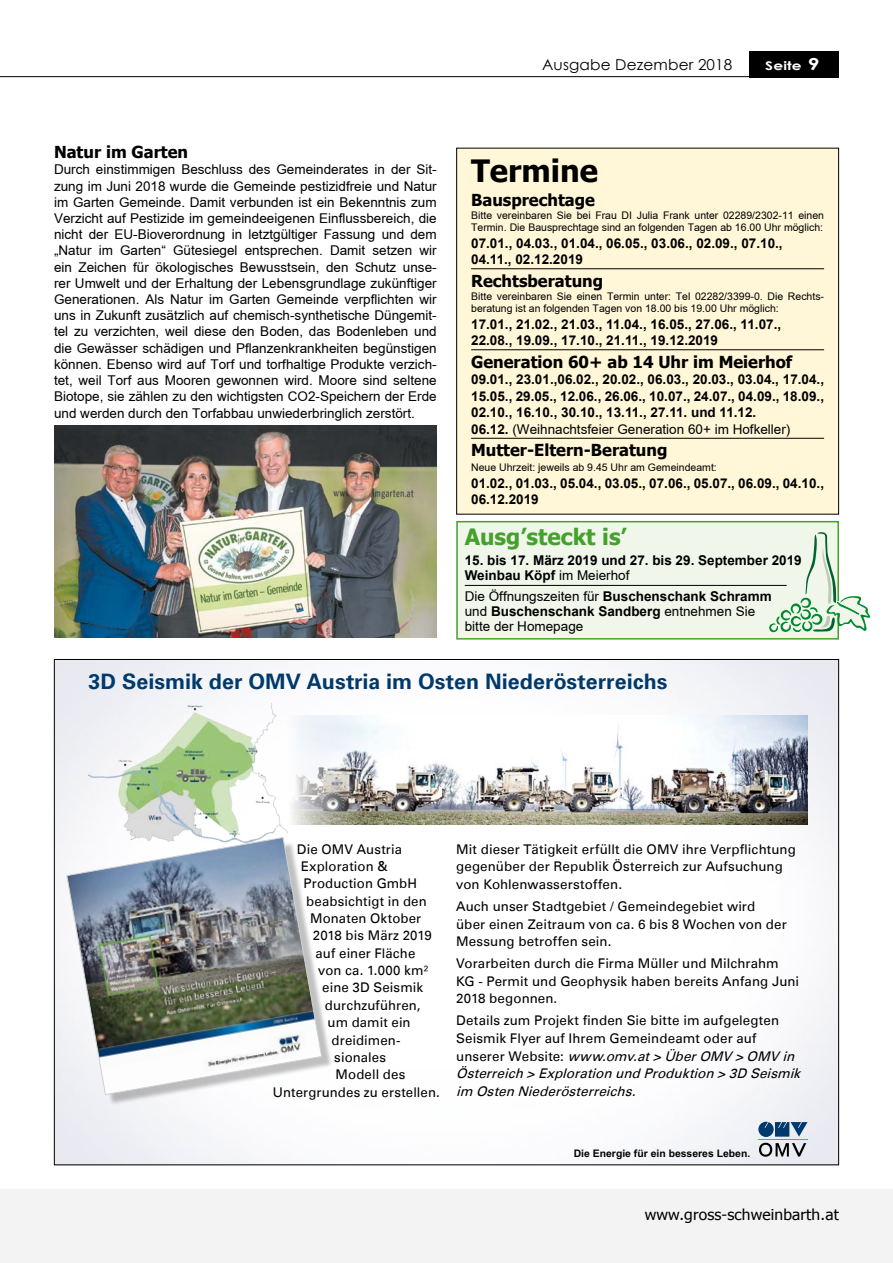
<style>
.page{position:relative;width:893px;height:1263px;background:#fff}
.page>*{position:absolute;margin:0;border:0;box-sizing:border-box;transform-origin:0 0}
.t1{font:700 30.75px "Tahoma";color:#000}
.t2{font:700 22.5px "Tahoma";color:#44a12b}
.t3{font:700 21.3px "Univers LTOMV";color:#00396b}
.t4{font:700 16.5px "Tahoma";color:#000}
.t5{font:15px "Tahoma";letter-spacing:.01em;color:#000;scale:1.04 1}
.t6{font:15px "Century Gothic";letter-spacing:.01em;color:#000}
.t7{font:13.5px/16.2px "Arial";color:#000;text-align:justify}
.t8{font:700 13.5px/16.5px "Arial";color:#000}
.t9{font:13.35px/17.9px "Univers LTOMV";letter-spacing:.01em;color:#000}
.t10{font:700 12px "Century Gothic";letter-spacing:.01em;color:#fff;scale:1.27 1}
.t11{font:10.5px/12.8px "Arial";color:#000}
.t12{font:700 10.35px "Arial";color:#000}
.s1{font-size:16.5px}
.s2{font-weight:400}
.s3{font-weight:700}
.s4{font-style:italic}
</style>
<div class="page">
<div style="left:0;top:1189px;width:893px;height:74px;background:#f3f3f3"></div>
<div style="left:749px;top:51px;width:90px;height:26px;background:#000"></div>
<hr style="left:0;top:76px;width:839px;height:1px;background:#000">
<img style="left:54px;top:425px;width:383px;height:213px">
<img style="left:56px;top:661px;width:781px;height:502px">
<img style="left:287px;top:715px;width:521px;height:110px">
<img style="left:89px;top:704px;width:198px;height:133px">
<div style="left:71px;top:841px;width:262px;height:265px;background:#000;opacity:.25"></div>
<img style="left:66px;top:837px;width:256px;height:258px">
<hr style="left:758px;top:1139px;width:49px;height:1px;background:#6ab023">
<svg style="left:759px;top:1143px;width:47px;height:14px"></svg>
<svg style="left:758px;top:1122px;width:49px;height:15px"></svg>
<div style="left:457px;top:148px;width:382px;height:366px;background:#fff7d8"></div>
<div style="left:456px;top:148px;width:383px;height:366px;border:1px solid #000"></div>
<hr style="left:471px;top:268px;width:353px;height:1px;background:#000">
<hr style="left:471px;top:349px;width:353px;height:1px;background:#000">
<hr style="left:471px;top:438px;width:353px;height:1px;background:#000">
<div style="left:456px;top:521px;width:383px;height:118px;background:#f1f6eb;border:2px solid #44a12b"></div>
<hr style="left:465px;top:585px;width:322px;height:1px;background:#000">
<svg style="left:769px;top:532px;width:102px;height:101px"></svg>
<p class="t6" style="left:542px;top:55px;width:192px">Ausgabe Dezember 2018</p>
<p class="t10" style="left:765px;top:58px;width:44px">Seite <span class="s1">9</span></p>
<p class="t4" style="left:54px;top:142px;width:136px">Natur im Garten</p>
<p class="t7" style="left:54px;top:162px;width:384px">Durch einstimmigen Beschluss des Gemeinderates in der Sit&shy;zung im Juni 2018 wurde die Gemeinde pestizidfreie und Natur im Garten Gemeinde. Damit verbunden ist ein Bekenntnis zum Verzicht auf Pestizide im gemeindeeigenen Einflussbereich, die nicht der EU-Bioverordnung in letztgültiger Fassung und dem „Natur im Garten“ Gütesiegel entsprechen. Damit setzen wir ein Zeichen für ökologisches Bewusstsein, den Schutz unse&shy;rer Umwelt und der Erhaltung der Lebensgrundlage zukünftiger Generationen. Als Natur im Garten Gemeinde verpflichten wir uns in Zukunft zusätzlich auf chemisch-synthetische Düngemit&shy;tel zu verzichten, weil diese den Boden, das Bodenleben und die Gewässer schädigen und Pflanzenkrankheiten begünstigen können. Ebenso wird auf Torf und torfhaltige Produkte verzich&shy;tet, weil Torf aus Mooren gewonnen wird. Moore sind seltene Biotope, sie zählen zu den wichtigsten CO2-Speichern der Erde und werden durch den Torfabbau unwiederbringlich zerstört.</p>
<h1 class="t1" style="left:471px;top:151px;width:128px">Termine</h1>
<p class="t4" style="left:471px;top:189px;width:125px">Bausprechtage</p>
<p class="t11" style="left:471px;top:208px;width:354px">Bitte vereinbaren Sie bei Frau DI Julia Frank unter 02289/2302-11 einen<br>Termin. Die Bausprechtage sind an folgenden Tagen ab 16.00 Uhr möglich:</p>
<p class="t8" style="left:471px;top:235px;width:313px">07.01., 04.03., 01.04., 06.05., 03.06., 02.09., 07.10.,<br>04.11., 02.12.2019</p>
<p class="t4" style="left:471px;top:270px;width:134px">Rechtsberatung</p>
<p class="t11" style="left:471px;top:289px;width:354px">Bitte vereinbaren Sie einen Termin unter: Tel 02282/3399-0. Die Rechts&shy;beratung ist an folgenden Tagen von 18.00 bis 19.00 Uhr möglich:</p>
<p class="t8" style="left:471px;top:316px;width:312px">17.01., 21.02., 21.03., 11.04., 16.05., 27.06., 11.07.,<br>22.08., 19.09., 17.10., 21.11., 19.12.2019</p>
<p class="t4" style="left:471px;top:351px;width:323px">Generation 60+ ab 14 Uhr im Meierhof</p>
<p class="t8" style="left:471px;top:372px;width:354px">09.01., 23.01.,06.02., 20.02., 06.03., 20.03., 03.04., 17.04., 15.05., 29.05., 12.06., 26.06., 10.07., 24.07., 04.09., 18.09., 02.10., 16.10., 30.10., 13.11., 27.11. und 11.12.<br>06.12. <span class="s2">(Weihnachtsfeier Generation 60+ im Hofkeller)</span></p>
<p class="t4" style="left:471px;top:440px;width:198px">Mutter-Eltern-Beratung</p>
<p class="t11" style="left:471px;top:461px;width:247px">Neue Uhrzeit: jeweils ab 9.45 Uhr am Gemeindeamt:</p>
<p class="t8" style="left:471px;top:475px;width:354px">01.02., 01.03., 05.04., 03.05., 07.06., 05.07., 06.09., 04.10.,<br>06.12.2019</p>
<h2 class="t2" style="left:465px;top:523px;width:163px">Ausg’steckt is’</h2>
<p class="t8" style="left:465px;top:553px;width:338px;line-height:15px">15. bis 17. März 2019 und 27. bis 29. September 2019<br>Weinbau Köpf <span class="s2">im Meierhof</span></p>
<p class="t7" style="left:465px;top:589px;width:308px;line-height:15px;text-align:left">Die Öffnungszeiten für <span class="s3">Buschenschank Schramm </span>und <span class="s3">Buschenschank Sandberg</span> entnehmen Sie bitte der Homepage</p>
<h3 class="t3" style="left:89px;top:669px;width:580px">3D Seismik der OMV Austria im Osten Niederösterreichs</h3>
<p class="t9" style="left:297px;top:840px;width:107px">Die OMV Austria</p>
<p class="t9" style="left:301px;top:857px;width:88px">Exploration &amp;</p>
<p class="t9" style="left:304px;top:875px;width:115px">Production GmbH</p>
<p class="t9" style="left:306px;top:892px;width:122px">beabsichtigt in den</p>
<p class="t9" style="left:310px;top:909px;width:113px">Monaten Oktober</p>
<p class="t9" style="left:313px;top:927px;width:120px">2018 bis März 2019</p>
<p class="t9" style="left:316px;top:944px;width:101px">auf einer Fläche</p>
<p class="t9" style="left:318px;top:961px;width:111px">von ca. 1.000 km²</p>
<p class="t9" style="left:322px;top:979px;width:102px">eine 3D Seismik</p>
<p class="t9" style="left:325px;top:996px;width:97px">durchzuführen,</p>
<p class="t9" style="left:328px;top:1013px;width:84px">um damit ein</p>
<p class="t9" style="left:332px;top:1031px;width:70px">dreidimen-</p>
<p class="t9" style="left:334px;top:1048px;width:53px">sionales</p>
<p class="t9" style="left:336px;top:1066px;width:71px">Modell des</p>
<p class="t9" style="left:273px;top:1083px;width:168px">Untergrundes zu erstellen.</p>
<p class="t9" style="left:456px;top:840px;width:341px">Mit dieser Tätigkeit erfüllt die OMV ihre Verpflichtung gegenüber der Republik Österreich zur Aufsuchung von Kohlenwasserstoffen.</p>
<p class="t9" style="left:456px;top:897px;width:332px">Auch unser Stadtgebiet / Gemeindegebiet wird über einen Zeitraum von ca. 6 bis 8 Wochen von der<br>Messung betroffen sein.</p>
<p class="t9" style="left:456px;top:954px;width:344px">Vorarbeiten durch die Firma Müller und Milchrahm<br>KG - Permit und Geophysik haben bereits Anfang Juni<br>2018 begonnen.</p>
<p class="t9" style="left:456px;top:1011px;width:350px">Details zum Projekt finden Sie bitte im aufgelegten Seismik Flyer auf Ihrem Gemeindeamt oder auf<br>u n s e r e r We b s i t e : <span class="s4">www.omv.at&gt;ÜberOMV &gt;OMV in Österreich &gt;Exploration und Produktion &gt;3D Seismik im Osten Niederösterreichs.</span></p>
<p class="t12" style="left:574px;top:1146px;width:178px">Die Energie für ein besseres Leben.</p>
<p class="t5" style="left:645px;top:1205px;width:188px">www.gross-schweinbarth.at</p>
</div>
